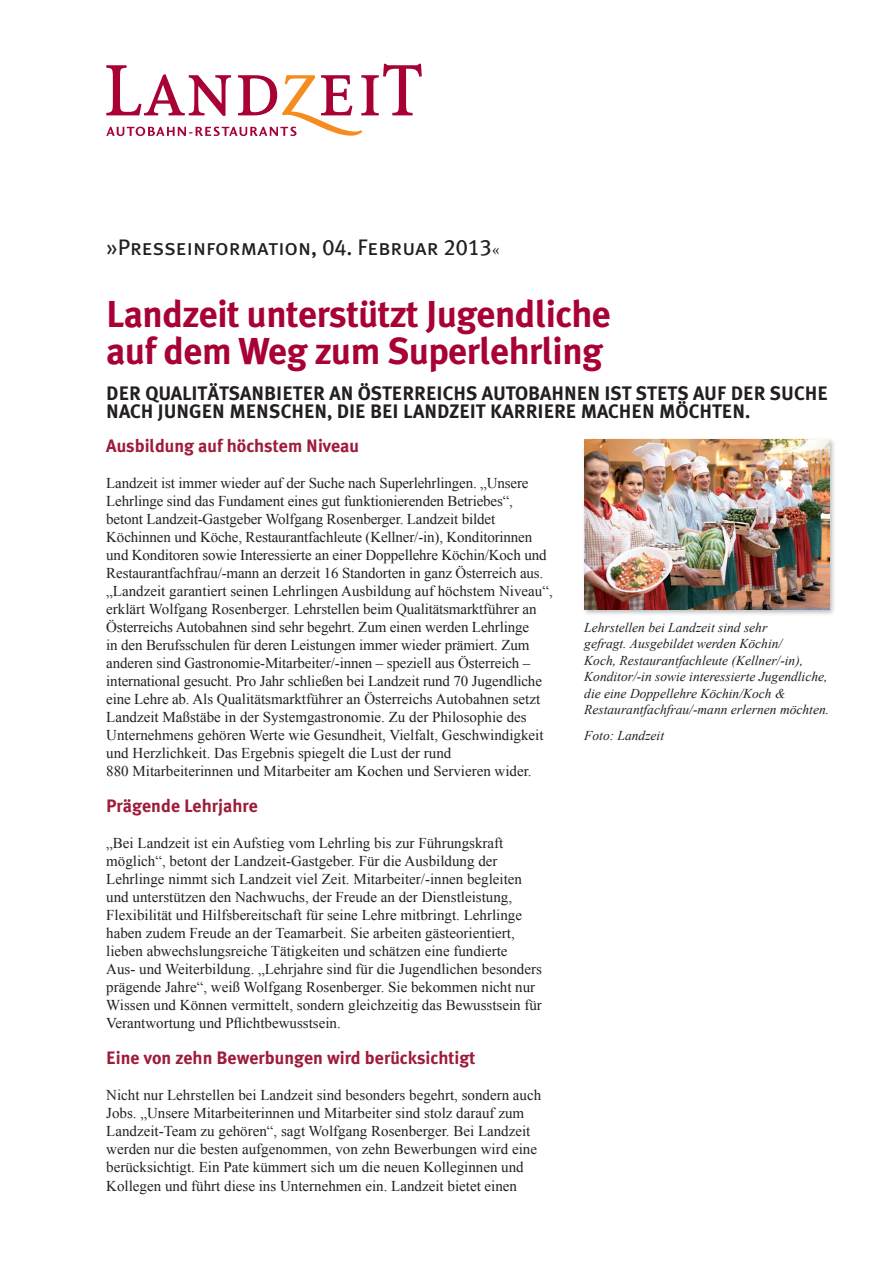
<style>
.page{position:relative;width:893px;height:1263px;background:#fff}
.page>*{position:absolute;margin:0;border:0;box-sizing:border-box;transform-origin:0 0}
.t1{font:700 37.5px/37.5px "Meta Plus";letter-spacing:-.015em;color:#a80235}
.t2{font:22.5px "Meta Plus Book Caps";color:#231f20}
.t3{font:700 19.5px/18px "Meta Plus";color:#231f20}
.t4{font:700 18px "Meta Plus";color:#9e1c3a}
.t5{font:15px/18px "Times New Roman";color:#231f20}
.t6{font:italic 13.5px/16.5px "Times New Roman";color:#231f20}
.s1{font-family:"Minion Pro";font-size:18px}
</style>
<div class="page">
<svg style="left:106px;top:64px;width:316px;height:72px"></svg>
<div style="left:582px;top:437px;width:254px;height:179px;background:#231f20;opacity:.3"></div>
<img style="left:584px;top:440px;width:245px;height:170px">
<h2 class="t2" style="left:106px;top:235px;width:395px">»Presseinformation, 04. Februar 2013<span class="s1">«</span></h2>
<h1 class="t1" style="left:106px;top:295px;width:506px">Landzeit unterstützt Jugendliche auf dem Weg zum Superlehrling</h1>
<h3 class="t3" style="left:106px;top:384px;width:723px">Der Qualitätsanbieter an Österreichs Autobahnen ist stets auf der Suche nach jungen Menschen, die bei Landzeit Karriere machen möchten.</h3>
<p class="t4" style="left:106px;top:436px;width:254px">Ausbildung auf höchstem N iveau</p>
<p class="t5" style="left:106px;top:474px;width:448px">Landzeit ist immer wieder auf der Suche nach Superlehrlingen. „Unsere Lehrlinge sind das Fundament eines gut funktionierenden Betriebes“, betont Landzeit-Gastgeber Wolfgang Rosenberger. Landzeit bildet Köchinnen und Köche, Restaurantfachleute (Kellner/-in), Konditorinnen und Konditoren sowie Interessierte an einer Doppellehre Köchin/Koch und Restaurantfachfrau/-mann an derzeit 16 Standorten in ganz Österreich aus. „Landzeit garantiert seinen Lehrlingen Ausbildung auf höchstem Niveau“, erklärt Wolfgang Rosenberger. Lehrstellen beim Qualitätsmarktführer an Österreichs Autobahnen sind sehr begehrt. Zum einen werden Lehrlinge<br>in den Berufsschulen für deren Leistungen immer wieder prämiert. Zum anderen sind Gastronomie-Mitarbeiter/-innen – speziell aus Österreich – international gesucht. Pro Jahr schließen bei Landzeit rund 70 Jugendliche eine Lehre ab. Als Qualitätsmarktführer an Österreichs Autobahnen setzt Landzeit Maßstäbe in der Systemgastronomie. Zu der Philosophie des Unternehmens gehören Werte wie Gesundheit, Vielfalt, Geschwindigkeit und Herzlichkeit. Das Ergebnis spiegelt die Lust der rund<br>880 Mitarbeiterinnen und Mitarbeiter am Kochen und Servieren wider.</p>
<p class="t4" style="left:106px;top:796px;width:153px">Prägende Lehrjahre</p>
<p class="t5" style="left:106px;top:834px;width:437px">„Bei Landzeit ist ein Aufstieg vom Lehrling bis zur Führungskraft möglich“, betont der Landzeit-Gastgeber. Für die Ausbildung der Lehrlinge nimmt sich Landzeit viel Zeit. Mitarbeiter/-innen begleiten und unterstützen den Nachwuchs, der Freude an der Dienstleistung, Flexibilität und Hilfsbereitschaft für seine Lehre mitbringt. Lehrlinge haben zudem Freude an der Teamarbeit. Sie arbeiten gästeorientiert, lieben abwechslungsreiche Tätigkeiten und schätzen eine fundierte<br>Aus- und Weiterbildung. „Lehrjahre sind für die Jugendlichen besonders prägende Jahre“, weiß Wolfgang Rosenberger. Sie bekommen nicht nur Wissen und Können vermittelt, sondern gleichzeitig das Bewusstsein für Verantwortung und Pflichtbewusstsein.</p>
<p class="t4" style="left:106px;top:1048px;width:371px">Eine von zehn Bewerbungen wird berücksichtigt</p>
<p class="t5" style="left:106px;top:1086px;width:436px">Nicht nur Lehrstellen bei Landzeit sind besonders begehrt, sondern auch Jobs. „Unsere Mitarbeiterinnen und Mitarbeiter sind stolz darauf zum Landzeit-Team zu gehören“, sagt Wolfgang Rosenberger. Bei Landzeit werden nur die besten aufgenommen, von zehn Bewerbungen wird eine berücksichtigt. Ein Pate kümmert sich um die neuen Kolleginnen und Kollegen und führt diese ins Unternehmen ein. Landzeit bietet einen</p>
<p class="t6" style="left:584px;top:618px;width:246px">Lehrstellen bei Landzeit sind sehr<br>gefragt. Ausgebildet werden Köchin/<br>Koch, Restaurantfachleute (Kellner/-in), Konditor/-in sowie interessierte Jugendliche, die eine Doppellehre Köchin/Koch &amp; Restaurantfachfrau/-mann erlernen möchten.</p>
<p class="t6" style="left:584px;top:726px;width:81px">Foto: Landzeit</p>
</div>
